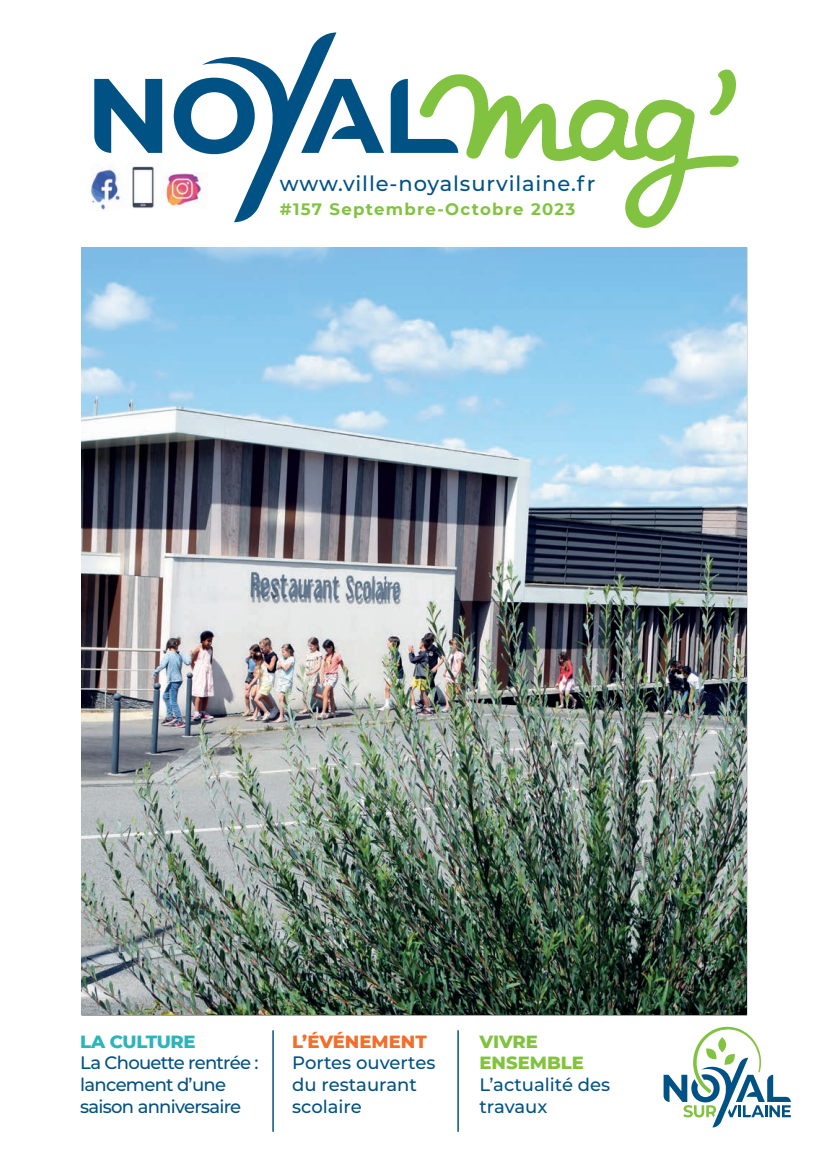
<style>
.page{position:relative;width:830px;height:1170px;background:#fff}
.page>*{position:absolute;margin:0;border:0;box-sizing:border-box;transform-origin:0 0}
.t1{font:500 21px "Montserrat";letter-spacing:.04em;color:#005285}
.t2{font:500 18px/21.6px "Montserrat";color:#005285}
.t3{font:500 18px/21.6px "Montserrat";letter-spacing:-.04em;color:#005285}
.t4{font:800 18px/21.6px "Montserrat";color:#81c340}
.t5{font:800 18px "Montserrat";color:#f36e2a}
.t6{font:800 18px "Montserrat";letter-spacing:-.02em;color:#2bb5bb}
.t7{font:700 16.5px "Montserrat";letter-spacing:.08em;color:#81c340}
</style>
<div class="page">
<svg style="left:663px;top:1026px;width:127px;height:101px"></svg>
<img style="left:90px;top:166px;width:84px;height:45px">
<svg style="left:94px;top:79px;width:68px;height:74px"></svg>
<svg style="left:174px;top:32px;width:210px;height:190px"></svg>
<svg style="left:390px;top:69px;width:349px;height:159px"></svg>
<img style="left:82px;top:248px;width:664px;height:766px">
<hr style="left:272px;top:1030px;width:2px;height:101px;background:#005285">
<hr style="left:457px;top:1030px;width:1px;height:101px;background:#005285">
<p class="t1" style="left:280px;top:169px;width:317px">www.ville-noyalsurvilaine.fr</p>
<p class="t7" style="left:280px;top:197px;width:297px">#157 Septembre-Octobre 2023</p>
<p class="t6" style="left:80px;top:1028px;width:117px">LA CULTURE</p>
<p class="t3" style="left:80px;top:1051px;width:180px">La Chouette rentrée : lancement d’une saison anniversaire</p>
<p class="t5" style="left:292px;top:1028px;width:136px">L’ÉVÉNEMENT</p>
<p class="t2" style="left:292px;top:1051px;width:145px">Portes ouvertes du restaurant scolaire</p>
<p class="t4" style="left:479px;top:1029px;width:106px">VIVRE<br>ENSEMBLE</p>
<p class="t2" style="left:479px;top:1072px;width:132px">L’actualité des travaux</p>
</div>
